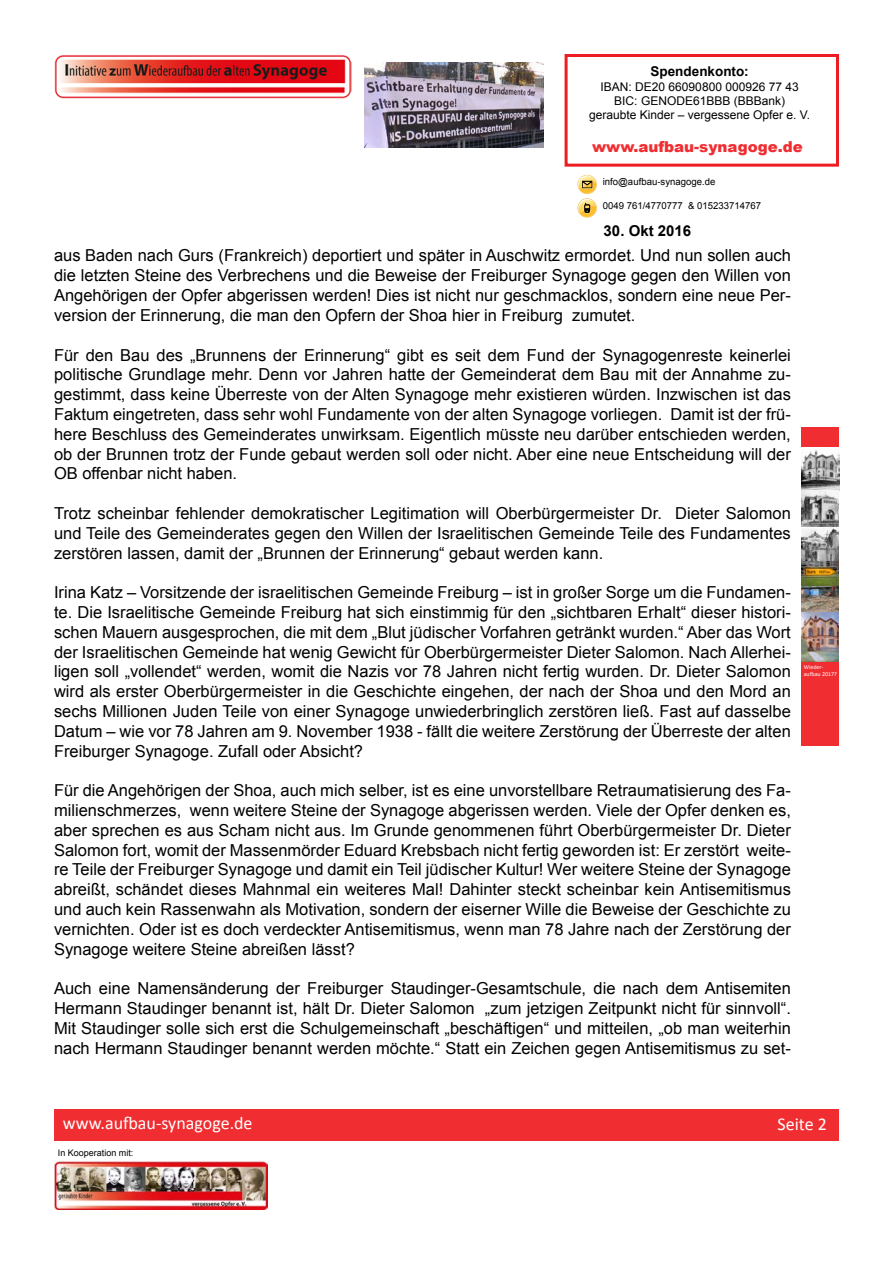
<style>
.page{position:relative;width:893px;height:1263px;background:#fff}
.page>*{position:absolute;margin:0;border:0;box-sizing:border-box;transform-origin:0 0}
.t1{font:18px "Calibri";color:#fff}
.t2{font:16.5px/19.8px "Arial";color:#000;text-align:justify}
.t3{font:900 15px "Arial";color:#f02e32}
.t4{font:700 15px "Arial";color:#000}
.t5{font:700 13.5px "Arial";color:#000}
.t6{font:12px/14.4px "Arial";color:#000;text-align:center}
.t7{font:9.6px "Arial";color:#000}
.t8{font:9px "Arial";color:#000}
.t9{font:6px/7.2px "Calibri";color:#fff}
</style>
<div class="page">
<div style="left:565px;top:54px;width:274px;height:113px;border:3px solid #ed1d24"></div>
<div style="left:802px;top:427px;width:37px;height:21px;background:#f02e32"></div>
<div style="left:802px;top:646px;width:37px;height:100px;background:#f02e32"></div>
<svg style="left:578px;top:175px;width:19px;height:43px"></svg>
<div style="left:54px;top:1109px;width:785px;height:32px;background:#f02e32"></div>
<img style="left:54px;top:1161px;width:213px;height:48px">
<img style="left:802px;top:450px;width:37px;height:77px">
<img style="left:802px;top:527px;width:37px;height:134px">
<img style="left:364px;top:63px;width:179px;height:84px">
<img style="left:54px;top:55px;width:298px;height:43px">
<p class="t5" style="left:651px;top:62px;width:100px">Spendenkonto:</p>
<p class="t6" style="left:589px;top:79px;width:223px">IBAN: DE20 66090800 000926 77 43<br>BIC: GENODE61BBB (BBBank) geraubte Kinder – vergessene Opfer e. V.</p>
<p class="t3" style="left:592px;top:135px;width:212px">www.aufbau-synagoge.de</p>
<p class="t7" style="left:603px;top:176px;width:114px">info@aufbau-synagoge.de</p>
<p class="t7" style="left:603px;top:199px;width:160px">0049 761/4770777 &amp; 015233714767</p>
<p class="t4" style="left:604px;top:221px;width:89px">30. Okt 2016</p>
<p class="t2" style="left:54px;top:246px;width:738px">aus Baden nach Gurs (Frankreich) deportiert und später in Auschwitz ermordet. Und nun sollen auch die letzten Steine des Verbrechens und die Beweise der Freiburger Synagoge gegen den Willen von Angehörigen der Opfer abgerissen werden! Dies ist nicht nur geschmacklos, sondern eine neue Per&shy;version der Erinnerung, die man den Opfern der Shoa hier in Freiburg zumutet.</p>
<p class="t2" style="left:54px;top:345px;width:738px">Für den Bau des „Brunnens der Erinnerung“ gibt es seit dem Fund der Synagogenreste keinerlei politische Grundlage mehr. Denn vor Jahren hatte der Gemeinderat dem Bau mit der Annahme zu&shy;gestimmt, dass keine Überreste von der Alten Synagoge mehr existieren würden. Inzwischen ist das Faktum eingetreten, dass sehr wohl Fundamente von der alten Synagoge vorliegen. Damit ist der frü&shy;here Beschluss des Gemeinderates unwirksam. Eigentlich müsste neu darüber entschieden werden, ob der Brunnen trotz der Funde gebaut werden soll oder nicht. Aber eine neue Entscheidung will der OB offenbar nicht haben.</p>
<p class="t2" style="left:54px;top:503px;width:738px">Trotz scheinbar fehlender demokratischer Legitimation will Oberbürgermeister Dr. Dieter Salomon und Teile des Gemeinderates gegen den Willen der Israelitischen Gemeinde Teile des Fundamentes zerstören lassen, damit der „Brunnen der Erinnerung“ gebaut werden kann.</p>
<p class="t2" style="left:54px;top:583px;width:738px">Irina Katz – Vorsitzende der israelitischen Gemeinde Freiburg – ist in großer Sorge um die Fundamen&shy;te. Die Israelitische Gemeinde Freiburg hat sich einstimmig für den „sichtbaren Erhalt“ dieser histori&shy;schen Mauern ausgesprochen, die mit dem „Blut jüdischer Vorfahren getränkt wurden.“ Aber das Wort der Israelitischen Gemeinde hat wenig Gewicht für Oberbürgermeister Dieter Salomon. Nach Allerhei&shy;ligen soll „vollendet“ werden, womit die Nazis vor 78 Jahren nicht fertig wurden. Dr. Dieter Salomon wird als erster Oberbürgermeister in die Geschichte eingehen, der nach der Shoa und den Mord an sechs Millionen Juden Teile von einer Synagoge unwiederbringlich zerstören ließ. Fast auf dasselbe Datum – wie vor 78 Jahren am 9. November 1938 - fällt die weitere Zerstörung der Überreste der alten Freiburger Synagoge. Zufall oder Absicht?</p>
<p class="t2" style="left:54px;top:781px;width:738px">Für die Angehörigen der Shoa, auch mich selber, ist es eine unvorstellbare Retraumatisierung des Fa&shy;milienschmerzes, wenn weitere Steine der Synagoge abgerissen werden. Viele der Opfer denken es, aber sprechen es aus Scham nicht aus. Im Grunde genommenen führt Oberbürgermeister Dr. Dieter Salomon fort, womit der Massenmörder Eduard Krebsbach nicht fertig geworden ist: Er zerstört weite&shy;re Teile der Freiburger Synagoge und damit ein Teil jüdischer Kultur! Wer weitere Steine der Synagoge abreißt, schändet dieses Mahnmal ein weiteres Mal! Dahinter steckt scheinbar kein Antisemitismus und auch kein Rassenwahn als Motivation, sondern der eiserner Wille die Beweise der Geschichte zu vernichten. Oder ist es doch verdeckter Antisemitismus, wenn man 78 Jahre nach der Zerstörung der Synagoge weitere Steine abreißen lässt?</p>
<p class="t2" style="left:54px;top:979px;width:738px">Auch eine Namensänderung der Freiburger Staudinger-Gesamtschule, die nach dem Antisemiten Hermann Staudinger benannt ist, hält Dr. Dieter Salomon „zum jetzigen Zeitpunkt nicht für sinnvoll“.<br>Mit Staudinger solle sich erst die Schulgemeinschaft „beschäftigen“ und mitteilen, „ob man weiterhin nach Hermann Staudinger benannt werden möchte.“ Statt ein Zeichen gegen Antisemitismus zu set-</p>
<p class="t9" style="left:804px;top:664px;width:35px">Wieder&shy;aufbau 2017?</p>
<p class="t1" style="left:63px;top:1111px;width:191px">www.aufbau-synagoge.de</p>
<p class="t1" style="left:778px;top:1113px;width:51px">Seite 2</p>
<p class="t8" style="left:58px;top:1147px;width:77px">In Kooperation mit:</p>
</div>
